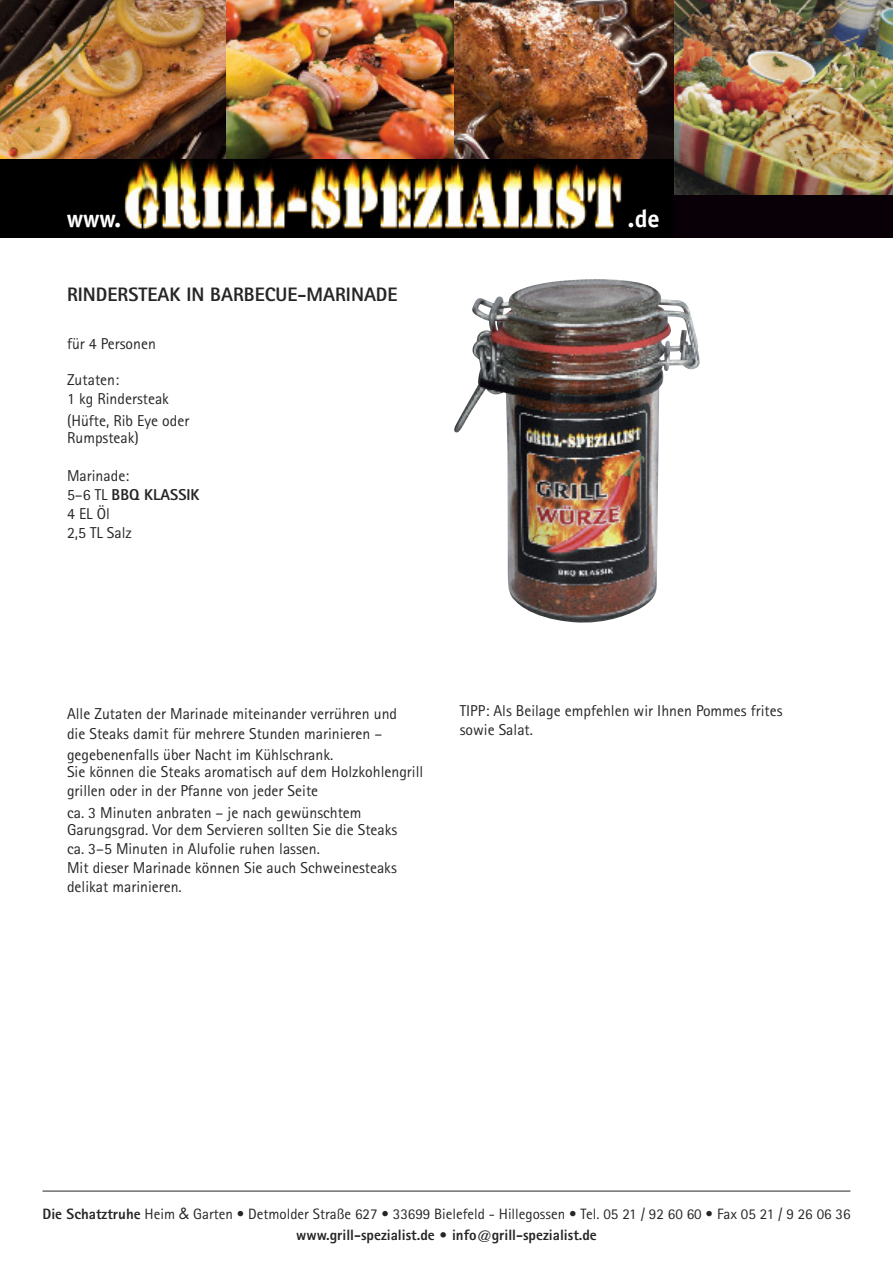
<style>
.page{position:relative;width:893px;height:1263px;background:#fff}
.page>*{position:absolute;margin:0;border:0;box-sizing:border-box;transform-origin:0 0}
.t1{font:700 24.6px "Officina Sans";color:#fff}
.t2{font:700 24.45px "Officina Sans";color:#fff}
.t3{font:800 19.5px "Rotis Sans Serif";color:#272627}
.t4{font:15.75px/18.9px "Rotis Sans Serif";color:#272627}
.t5{font:15px/21px "Rotis Sans Serif";color:#272627;text-align:center}
.s1{font-family:"Koz Min Pr 6 N";font-weight:500}
.s2{font-weight:800}
.s3{font-family:"Futura"}
</style>
<div class="page">
<hr style="left:43px;top:1191px;width:807px;height:1px;background:#272627">
<img style="left:454px;top:279px;width:246px;height:344px">
<img style="left:0;top:0;width:227px;height:159px">
<img style="left:227px;top:0;width:227px;height:159px">
<img style="left:454px;top:0;width:220px;height:159px">
<img style="left:674px;top:0;width:219px;height:196px">
<div style="left:0;top:196px;width:893px;height:42px;background:#090007"></div>
<img style="left:0;top:159px;width:674px;height:71px">
<h2 class="t2" style="left:67px;top:209px;width:56px">www.</h2>
<h1 class="t1" style="left:627px;top:209px;width:34px">.de</h1>
<p class="t3" style="left:67px;top:288px;width:332px">RINDERSTEAK IN BARBECUE-MARINADE</p>
<p class="t4" style="left:67px;top:335px;width:90px">fu<span class="s1">̈</span>r 4 Personen</p>
<p class="t4" style="left:67px;top:372px;width:103px">Zutaten:<br>1 kg Rindersteak</p>
<p class="t4" style="left:67px;top:413px;width:124px;line-height:17.4px">(Hu<span class="s1">̈</span>fte, Rib Eye oder<br>Rumpsteak)</p>
<p class="t4" style="left:67px;top:468px;width:134px">Marinade:<br>5–6 TL <span class="s2">BBQ KLASSIK<br></span>4 EL Öl<br>2,5 TL Salz</p>
<p class="t4" style="left:67px;top:705px;width:332px;line-height:20.4px">Alle Zutaten der Marinade miteinander verru<span class="s1">̈</span>hren und die Steaks damit fu<span class="s1">̈</span>r mehrere Stunden marinieren – gegebenenfalls u<span class="s1">̈</span>ber Nacht im Ku<span class="s1">̈</span>hlschrank.</p>
<p class="t4" style="left:67px;top:764px;width:358px">Sie können die Steaks aromatisch auf dem Holzkohlengrill grillen oder in der Pfanne von jeder Seite</p>
<p class="t4" style="left:67px;top:805px;width:332px;line-height:17.4px">ca. 3 Minuten anbraten – je nach gewu<span class="s1">̈</span>nschtem<br>Garungsgrad. Vor dem Servieren sollten Sie die Steaks</p>
<p class="t4" style="left:67px;top:841px;width:331px">ca. 3–5 Minuten in Alufolie ruhen lassen.<br>Mit dieser Marinade können Sie auch Schweinesteaks delikat marinieren.</p>
<p class="t4" style="left:460px;top:702px;width:324px">TIPP: Als Beilage empfehlen wir Ihnen Pommes frites sowie Salat.</p>
<p class="t5" style="left:42px;top:1205px;width:810px"><span class="s2">Die Schatztruhe</span> Heim <span class="s3">&amp;</span> Garten • Detmolder Straße 627 • 33699 Bielefeld - Hillegossen • Tel. 05 21 / 92 60 60 • Fax 05 21 / 9 26 06 36 <span class="s2">www.grill-spezialist.de • info@grill-spezialist.de</span></p>
</div>
